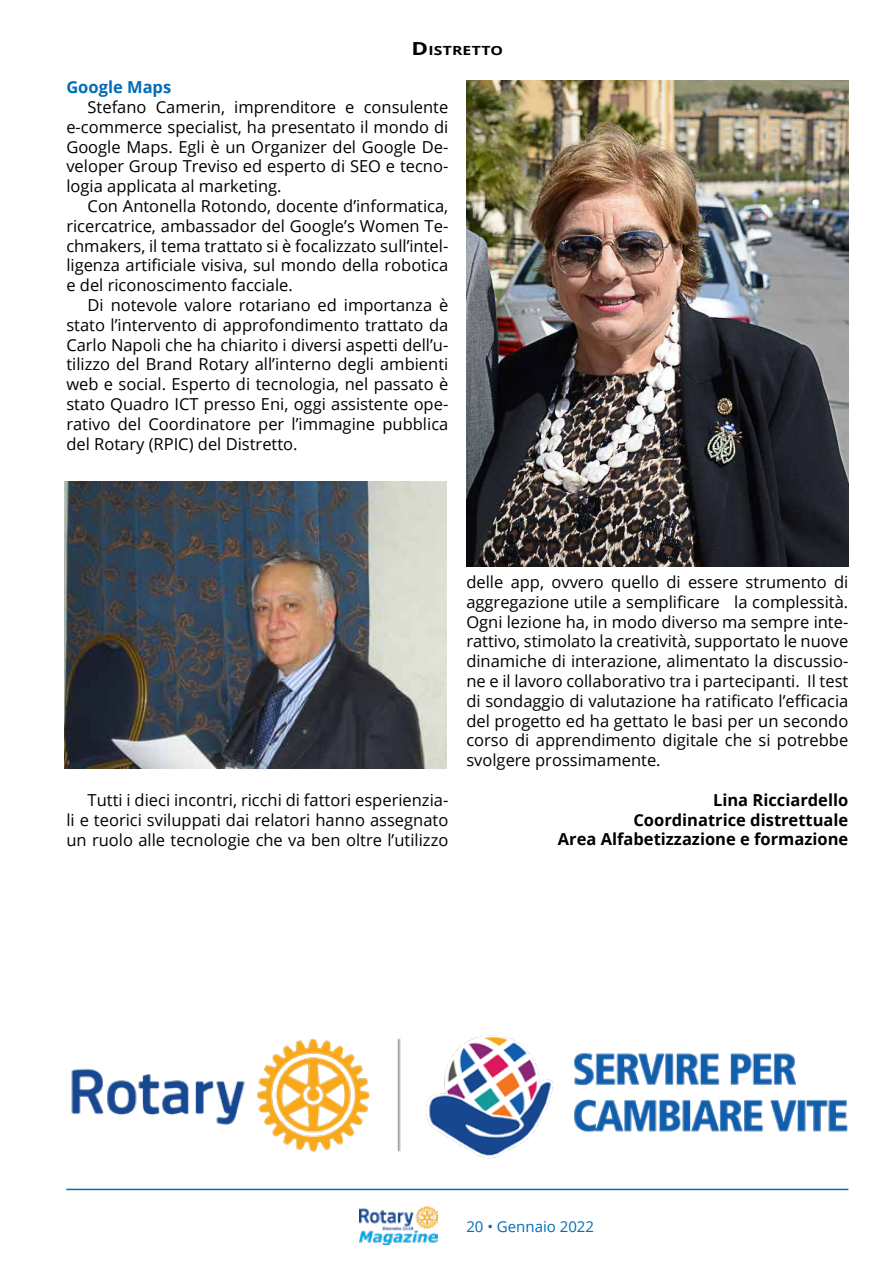
<style>
.page{position:relative;width:893px;height:1263px;background:#fff}
.page>*{position:absolute;margin:0;border:0;box-sizing:border-box;transform-origin:0 0}
.t1{font:16.5px/19.8px "Open Sans";color:#000;text-align:justify}
.t2{font:700 16.5px/19.8px "Open Sans";color:#000;text-align:right}
.t3{font:700 16.5px "Open Sans";color:#006db8}
.t4{font:15px "Open Sans";color:#006db8}
.t5{font:700 12.6px "Open Sans";letter-spacing:.015em;color:#000;scale:1.25 1}
.s1{font-size:18px}
</style>
<div class="page">
<img style="left:359px;top:1206px;width:78px;height:39px">
<hr style="left:66px;top:1189px;width:782px;height:1px;background:#006db8">
<img style="left:64px;top:482px;width:382px;height:286px">
<img style="left:466px;top:80px;width:382px;height:487px">
<img style="left:71px;top:1035px;width:777px;height:124px">
<p class="t5" style="left:412px;top:42px;width:75px"><span class="s1">D</span>ISTRETTO</p>
<p class="t3" style="left:66px;top:75px;width:106px">Google Maps</p>
<p class="t1" style="left:88px;top:97px;width:362px">Stefano Camerin, imprenditore e consulente</p>
<p class="t1" style="left:66px;top:116px;width:383px">e-commerce specialist, ha presentato il mondo di</p>
<p class="t1" style="left:66px;top:136px;width:383px">Google Maps. Egli è un Organizer del Google De-</p>
<p class="t1" style="left:66px;top:156px;width:383px">veloper Group Treviso ed esperto di SEO e tecno-</p>
<p class="t1" style="left:66px;top:176px;width:217px">logia applicata al marketing.</p>
<p class="t1" style="left:88px;top:196px;width:362px">Con Antonella Rotondo, docente d’informatica,</p>
<p class="t1" style="left:66px;top:215px;width:383px">ricercatrice, ambassador del Google’s Women Te-</p>
<p class="t1" style="left:66px;top:235px;width:383px">chmakers, il tema trattato si è focalizzato sull’intel-</p>
<p class="t1" style="left:66px;top:255px;width:383px">ligenza artificiale visiva, sul mondo della robotica</p>
<p class="t1" style="left:66px;top:275px;width:228px">e del riconoscimento facciale.</p>
<p class="t1" style="left:88px;top:295px;width:362px">Di notevole valore rotariano ed importanza è</p>
<p class="t1" style="left:66px;top:314px;width:383px">stato l’intervento di approfondimento trattato da</p>
<p class="t1" style="left:66px;top:334px;width:383px">Carlo Napoli che ha chiarito i diversi aspetti dell’u-</p>
<p class="t1" style="left:66px;top:354px;width:383px">tilizzo del Brand Rotary all’interno degli ambienti</p>
<p class="t1" style="left:66px;top:374px;width:383px">web e social. Esperto di tecnologia, nel passato è</p>
<p class="t1" style="left:66px;top:394px;width:383px">stato Quadro ICT presso Eni, oggi assistente ope-</p>
<p class="t1" style="left:66px;top:413px;width:383px">rativo del Coordinatore per l’immagine pubblica</p>
<p class="t1" style="left:66px;top:433px;width:233px">del Rotary (RPIC) del Distretto.</p>
<p class="t1" style="left:66px;top:790px;width:383px;text-indent:21px">Tutti i dieci incontri, ricchi di fattori esperienzia&shy;li e teorici sviluppati dai relatori hanno assegnato un ruolo alle tecnologie che va ben oltre l’utilizzo</p>
<p class="t1" style="left:466px;top:572px;width:384px">delle app, ovvero quello di essere strumento di aggregazione utile a semplificare la complessità.<br>Ogni lezione ha, in modo diverso ma sempre inte&shy;rattivo, stimolato la creatività, supportato le nuove dinamiche di interazione, alimentato la discussio&shy;ne e il lavoro collaborativo tra i partecipanti. Il test di sondaggio di valutazione ha ratificato l’efficacia del progetto ed ha gettato le basi per un secondo corso di apprendimento digitale che si potrebbe svolgere prossimamente.</p>
<p class="t2" style="left:558px;top:789px;width:292px">Lina Ricciardello<br>Coordinatrice distrettuale<br>Area Alfabetizzazione e formazione</p>
<p class="t4" style="left:466px;top:1216px;width:129px">20 • Gennaio 2022</p>
</div>
